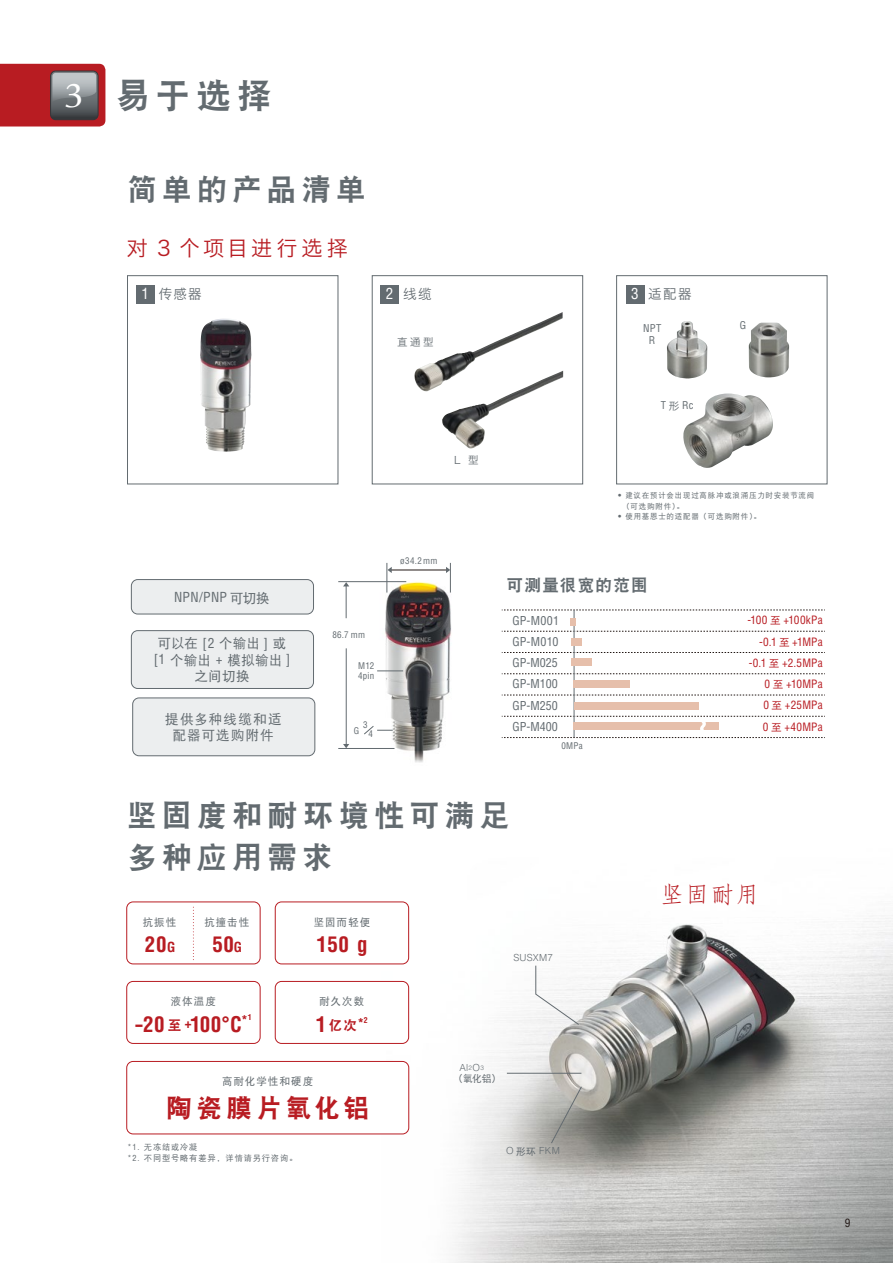
<style>
.page{position:relative;width:893px;height:1263px;background:#fff}
.page>*{position:absolute;margin:0;border:0;box-sizing:border-box;transform-origin:0 0}
.t1{font:34.5px "DF Hei GB W9";color:#636b70}
.t2{font:30px/42px "DF Hei GB W9";letter-spacing:.165em;color:#636b70}
.t3{font:25.5px "DF Hei GB W9";letter-spacing:.16em;color:#b81c22}
.t4{font:22.5px "Adobe Fangsong Std";color:#b81c22}
.t5{font:700 condensed 21px "Helvetica LT Std";letter-spacing:.02em;color:#b81c22;scale:.75 1}
.t6{font:700 condensed 21px "Helvetica LT Std";letter-spacing:.02em;color:#b81c22}
.t7{font:21px "Hiragino Sans GB W3";letter-spacing:.175em;color:#b81c22}
.t8{font:16.5px "DF Hei GB W9";letter-spacing:.075em;color:#636b70}
.t9{font:13.5px/16.5px "DF Hei GB W5";letter-spacing:.02em;color:#636b70;text-align:center}
.t10{font:13.5px/16.5px "DF Hei GB W5";letter-spacing:.085em;color:#636b70;text-align:center}
.t11{font:13.5px "Hiragino Sans GB W3";letter-spacing:.105em;color:#636b70}
.t12{font:condensed 13.5px "Helvetica LT Std";letter-spacing:.01em;color:#636b70}
.t13{font:13.5px "DF Hei GB W9";color:#b81c22}
.t14{font:condensed 12px "Helvetica LT Std";color:#636b70}
.t15{font:condensed 11.25px "Helvetica LT Std";letter-spacing:.025em;color:#b81c22}
.t16{font:condensed 11.25px "Helvetica LT Std";color:#221815}
.t17{font:10.5px "DF Hei GB W5";letter-spacing:.1em;color:#636b70}
.t18{font:condensed 10.5px/12px "Helvetica LT Std";color:#636b70;text-align:center}
.t19{font:10.5px "Hiragino Sans GB W3";color:#636b70}
.t20{font:300 9.75px "Helvetica LT Std";letter-spacing:.025em;color:#636b70}
.t21{font:9.75px "DF Hei GB W5";color:#636b70}
.t22{font:condensed 9px/10.5px "Helvetica LT Std";letter-spacing:.025em;color:#636b70}
.t23{font:8.25px/11.2px "DF Hei GB W5";letter-spacing:.1em;color:#636b70}
.t24{font:7.5px/10.5px "DF Hei GB W5";letter-spacing:.1em;color:#636b70}
.s1{font-family:"Giovanni Std";font-size:36px;color:#fff}
.s2{font-family:"Helvetica LT Std";font-stretch:condensed;font-size:15px;color:#fff}
.s3{font-family:"Hiragino Sans GB W3";font-stretch:normal}
.s4{font-family:"DF Hei GB W5";font-stretch:normal}
.s5{font-family:"Helvetica LT Std";font-stretch:condensed}
.s6{font-family:"Helvetica LT Std";font-weight:300;font-stretch:condensed}
.s7{font-family:"DF Hei GB W5";font-stretch:normal;font-size:10.5px}
.s8{font-size:13.5px}
.s9{font-family:"DF Hei GB W9";font-weight:400;font-stretch:normal;font-size:13.5px}
.s10{font-family:"Helvetica LT Std";font-weight:700;font-stretch:condensed;font-size:21px}
.s11{font-family:"Helvetica LT Std";font-weight:700;font-stretch:condensed}
.s12{font-size:6.3px}
.s13{font-family:"DF Hei GB W5";font-weight:400}
</style>
<div class="page">
<svg style="left:127px;top:275px;width:701px;height:210px"></svg>
<img style="left:381px;top:904px;width:512px;height:359px">
<img style="left:368px;top:568px;width:83px;height:195px">
<img style="left:667px;top:321px;width:40px;height:57px">
<img style="left:749px;top:323px;width:40px;height:54px">
<img style="left:442px;top:391px;width:121px;height:57px">
<img style="left:414px;top:312px;width:149px;height:79px">
<div style="left:131px;top:579px;width:182px;height:35px;background:#eceeef;border-radius:6px"></div>
<div style="left:131px;top:579px;width:183px;height:35px;border:1px solid #636b70;border-radius:6px"></div>
<div style="left:126px;top:901px;width:135px;height:63px;border:1px solid #b81c22;border-radius:6px"></div>
<div style="left:131px;top:631px;width:182px;height:57px;background:#eceeef;border-radius:6px"></div>
<div style="left:131px;top:630px;width:183px;height:59px;border:1px solid #636b70;border-radius:6px"></div>
<hr style="left:338px;top:581px;width:68px;height:1px;background:#636b70">
<hr style="left:338px;top:748px;width:56px;height:1px;background:#636b70">
<hr style="left:346px;top:585px;width:1px;height:33px;background:#636b70">
<svg style="left:343px;top:582px;width:6px;height:4px"></svg>
<hr style="left:390px;top:570px;width:57px;height:1px;background:#221815">
<hr style="left:346px;top:648px;width:1px;height:98px;background:#636b70">
<svg style="left:343px;top:744px;width:6px;height:4px"></svg>
<svg style="left:377px;top:671px;width:26px;height:1px"></svg>
<svg style="left:387px;top:563px;width:5px;height:29px"></svg>
<svg style="left:446px;top:563px;width:5px;height:29px"></svg>
<svg style="left:193px;top:907px;width:1px;height:53px"></svg>
<div style="left:275px;top:902px;width:134px;height:62px;background:#fff;border-radius:6px"></div>
<div style="left:275px;top:901px;width:134px;height:63px;border:1px solid #b81c22;border-radius:6px"></div>
<div style="left:126px;top:981px;width:135px;height:63px;border:1px solid #b81c22;border-radius:6px"></div>
<div style="left:127px;top:1061px;width:282px;height:73px;background:#fff;border-radius:6px"></div>
<div style="left:126px;top:1061px;width:283px;height:73px;border:1px solid #b81c22;border-radius:6px"></div>
<div style="left:275px;top:981px;width:134px;height:62px;background:#fff;border-radius:6px"></div>
<div style="left:275px;top:981px;width:134px;height:63px;border:1px solid #b81c22;border-radius:6px"></div>
<svg style="left:535px;top:965px;width:45px;height:61px"></svg>
<hr style="left:507px;top:1073px;width:74px;height:1px;background:#636b70">
<div style="left:136px;top:285px;width:18px;height:18px;background:#636b70"></div>
<div style="left:381px;top:285px;width:18px;height:18px;background:#636b70"></div>
<div style="left:626px;top:285px;width:18px;height:18px;background:#636b70"></div>
<svg style="left:364px;top:725px;width:29px;height:10px"></svg>
<img style="left:683px;top:393px;width:90px;height:75px">
<img style="left:200px;top:318px;width:26px;height:92px">
<div style="left:133px;top:698px;width:182px;height:58px;background:#eceeef;border-radius:6px"></div>
<div style="left:132px;top:697px;width:183px;height:59px;border:1px solid #636b70;border-radius:6px"></div>
<svg style="left:0;top:64px;width:105px;height:62px;background:#a14045"></svg>
<svg style="left:502px;top:610px;width:323px;height:128px"></svg>
<svg style="left:550px;top:1085px;width:33px;height:59px;background:#a3a39d"></svg>
<h1 class="t1" style="left:64px;top:77px;width:209px"><span class="s1">3</span> 易于选择</h1>
<h2 class="t2" style="left:128px;top:167px;width:240px">简单的产品清单</h2>
<h3 class="t7" style="left:127px;top:235px;width:222px">对 3 个项目进行选择</h3>
<p class="t11" style="left:141px;top:285px;width:62px"><span class="s2">1</span> 传感器</p>
<p class="t11" style="left:386px;top:285px;width:47px"><span class="s2">2</span> 线缆</p>
<p class="t11" style="left:631px;top:285px;width:62px"><span class="s2">3</span> 适配器</p>
<p class="t18" style="left:643px;top:322px;width:20px">NPT<br>R</p>
<p class="t19" style="left:397px;top:335px;width:38px">直通型</p>
<p class="t19" style="left:454px;top:453px;width:26px">L 型</p>
<p class="t18" style="left:661px;top:399px;width:34px">T<span class="s3">形</span>Rc</p>
<p class="t18" style="left:740px;top:319px;width:8px">G</p>
<p class="t12" style="left:174px;top:589px;width:97px">NPN/PNP <span class="s4">可切换</span></p>
<p class="t9" style="left:154px;top:635px;width:138px">可以在 <span class="s5">[2</span> 个输出 <span class="s5">]</span> 或<span class="s5">[1</span> 个输出 <span class="s5">+</span> 模拟输出 <span class="s5">]</span>之间切换</p>
<p class="t10" style="left:165px;top:710px;width:118px">提供多种线缆和适配器可选购附件</p>
<p class="t22" style="left:332px;top:629px;width:34px">86.7 mm</p>
<p class="t22" style="left:358px;top:660px;width:18px">M12<br>4pin</p>
<p class="t22" style="left:363px;top:720px;width:6px">3</p>
<p class="t22" style="left:354px;top:727px;width:20px">G 4</p>
<p class="t22" style="left:400px;top:555px;width:39px">ø34.2mm</p>
<p class="t24" style="left:622px;top:490px;width:193px;text-indent:-5px"><span class="s6">•</span> 建议在预计会出现过高脉冲或浪涌压力时安装节流阀（可选购附件）。</p>
<p class="t24" style="left:618px;top:511px;width:145px"><span class="s6">•</span> 使用基恩士的适配器（可选购附件）。</p>
<h3 class="t8" style="left:507px;top:576px;width:142px">可测量很宽的范围</h3>
<p class="t14" style="left:512px;top:613px;width:48px">GP-M001</p>
<p class="t15" style="left:747px;top:613px;width:77px">-100 <span class="s7">至</span> +100kPa</p>
<p class="t14" style="left:512px;top:634px;width:48px">GP-M010</p>
<p class="t15" style="left:759px;top:634px;width:65px">-0.1 <span class="s7">至</span> +1MPa</p>
<p class="t14" style="left:512px;top:655px;width:47px">GP-M025</p>
<p class="t15" style="left:749px;top:656px;width:76px">-0.1 <span class="s7">至</span> +2.5MPa</p>
<p class="t14" style="left:512px;top:676px;width:47px">GP-M100</p>
<p class="t15" style="left:764px;top:677px;width:60px">0 <span class="s7">至</span> +10MPa</p>
<p class="t14" style="left:512px;top:698px;width:47px">GP-M250</p>
<p class="t15" style="left:763px;top:698px;width:61px">0 <span class="s7">至</span> +25MPa</p>
<p class="t14" style="left:512px;top:719px;width:47px">GP-M400</p>
<p class="t15" style="left:763px;top:719px;width:62px">0 <span class="s7">至</span> +40MPa</p>
<p class="t22" style="left:561px;top:741px;width:23px">0MPa</p>
<h2 class="t2" style="left:127px;top:793px;width:384px">坚固度和耐环境性可满足多种应用需求</h2>
<p class="t17" style="left:143px;top:916px;width:35px">抗振性</p>
<p class="t17" style="left:204px;top:916px;width:46px">抗撞击性</p>
<p class="t17" style="left:314px;top:916px;width:58px">坚固而轻便</p>
<h3 class="t6" style="left:145px;top:931px;width:32px">20<span class="s8">G</span></h3>
<h3 class="t6" style="left:316px;top:931px;width:53px">150 g</h3>
<h3 class="t6" style="left:213px;top:931px;width:31px">50<span class="s8">G</span></h3>
<p class="t17" style="left:171px;top:996px;width:47px">液体温度</p>
<p class="t17" style="left:319px;top:996px;width:47px">耐久次数</p>
<h3 class="t5" style="left:135px;top:1011px;width:157px">−20 <span class="s9">至</span> <sup>+</sup>100°C<sup>*</sup><sup>1</sup></h3>
<p class="t13" style="left:316px;top:1018px;width:53px"><span class="s10">1</span> 亿次<span class="s11">*</span><sup>2</sup></p>
<p class="t17" style="left:222px;top:1075px;width:92px">高耐化学性和硬度</p>
<h3 class="t3" style="left:166px;top:1093px;width:204px">陶瓷膜片氧化铝</h3>
<p class="t23" style="left:128px;top:1141px;width:171px"><span class="s5">*1.</span> 无冻结或冷凝<br><span class="s5">*2.</span> 不同型号略有差异，详情请另行咨询。</p>
<p class="t20" style="left:513px;top:951px;width:41px">SUSXM7</p>
<p class="t20" style="left:459px;top:1061px;width:26px">Al<span class="s12">2</span>O<span class="s12">3</span></p>
<p class="t21" style="left:453px;top:1073px;width:49px">（氧化铝）</p>
<p class="t20" style="left:506px;top:1145px;width:55px">O <span class="s13">形环</span> FKM</p>
<h3 class="t4" style="left:661px;top:881px;width:99px">坚固耐用</h3>
<p class="t16" style="left:845px;top:1216px;width:7px">9</p>
</div>
